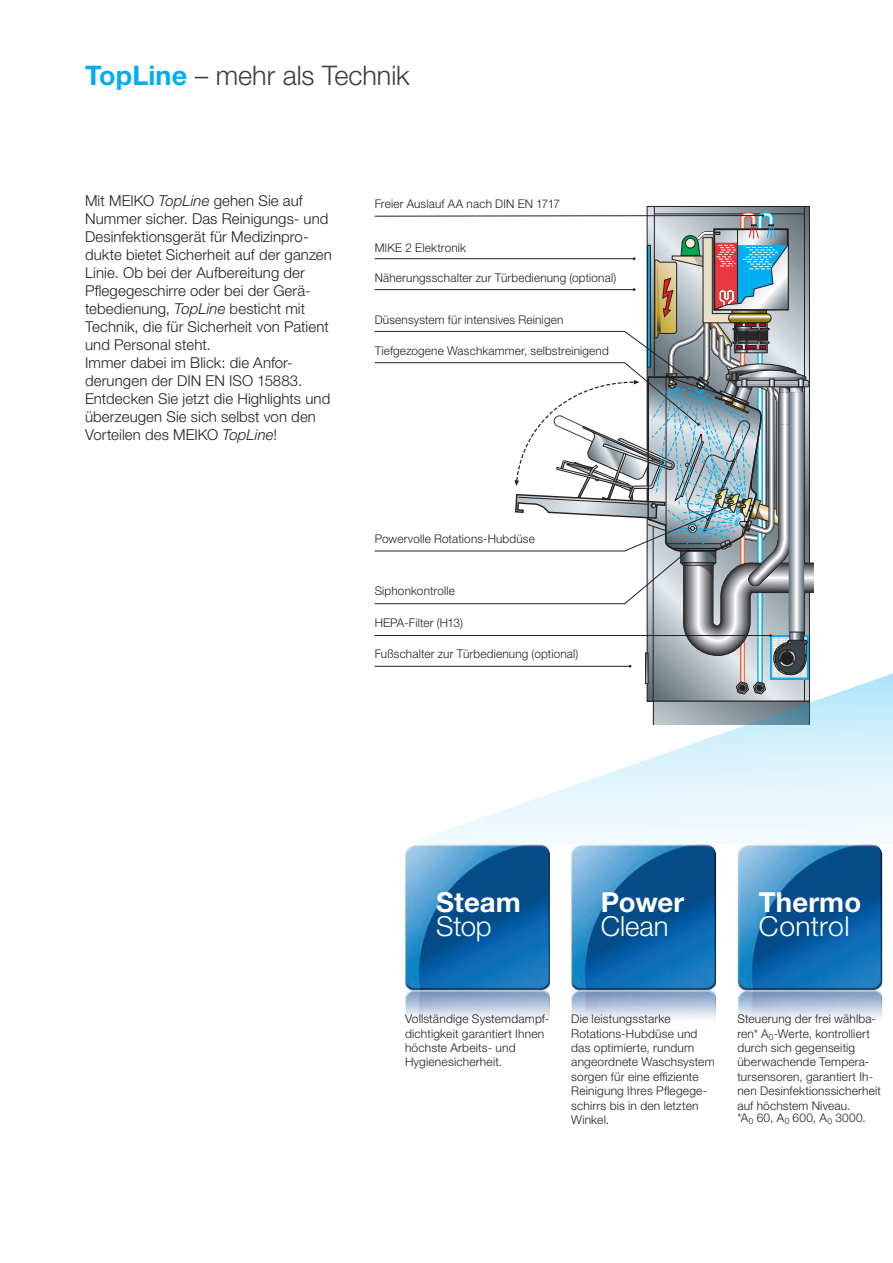
<style>
.page{position:relative;width:893px;height:1263px;background:#fff}
.page>*{position:absolute;margin:0;border:0;box-sizing:border-box;transform-origin:0 0}
.t1{font:700 27.6px "Helvetica Neue LTW1 G";color:#fff}
.t2{font:300 27.6px "Helvetica Neue LTW1 G";letter-spacing:.005em;color:#fff}
.t3{font:300 27px "Helvetica Neue LTW1 G";letter-spacing:-.005em;color:#3e3e3f}
.t4{font:300 15px/18px "Helvetica Neue LTW1 G";letter-spacing:.005em;color:#231f20}
.t5{font:300 12px/14.4px "Helvetica Neue LTW1 G";letter-spacing:.015em;color:#231f20}
.s1{font-weight:700;color:#00aeef}
.s2{font-style:italic}
</style>
<div class="page">
<img style="left:405px;top:844px;width:145px;height:175px">
<img style="left:571px;top:844px;width:145px;height:175px">
<img style="left:738px;top:844px;width:144px;height:175px">
<hr style="left:804px;top:206px;width:1px;height:495px;background:#231f20">
<hr style="left:654px;top:207px;width:1px;height:170px;background:#231f20">
<svg style="left:374px;top:212px;width:436px;height:455px"></svg>
<svg style="left:405px;top:531px;width:488px;height:313px"></svg>
<h2 class="t3" style="left:85px;top:59px;width:326px"><span class="s1">TopLine</span> – mehr als Technik</h2>
<p class="t4" style="left:85px;top:192px;width:248px">Mit MEIKO <span class="s2">TopLine</span> gehen Sie auf Nummer sicher. Das Reinigungs- und Desinfektionsgerät für Medizinpro&shy;dukte bietet Sicherheit auf der ganzen Linie. Ob bei der Aufbereitung der Pflegegeschirre oder bei der Gerä&shy;tebedienung, <span class="s2">TopLine</span> besticht mit Technik, die für Sicherheit von Patient und Personal steht.<br>Immer dabei im Blick: die Anfor&shy;derungen der DIN EN ISO 15883.<br>Entdecken Sie jetzt die Highlights und überzeugen Sie sich selbst von den Vorteilen des MEIKO <span class="s2">TopLine</span>!</p>
<p class="t5" style="left:375px;top:196px;width:187px">Freier Auslauf AA nach DIN EN 1717</p>
<p class="t5" style="left:375px;top:240px;width:93px">MIKE 2 Elektronik</p>
<p class="t5" style="left:375px;top:270px;width:243px">Näherungsschalter zur Türbedienung (optional)</p>
<p class="t5" style="left:375px;top:312px;width:190px">Düsensystem für intensives Reinigen</p>
<p class="t5" style="left:375px;top:343px;width:236px">Tiefgezogene Waschkammer, selbstreinigend</p>
<p class="t5" style="left:375px;top:532px;width:162px">Powervolle Rotations-Hubdüse</p>
<p class="t5" style="left:375px;top:584px;width:82px">Siphonkontrolle</p>
<p class="t5" style="left:375px;top:616px;width:90px">HEPA-Filter (H13)</p>
<p class="t5" style="left:375px;top:647px;width:205px">Fußschalter zur Türbedienung (optional)</p>
<h1 class="t1" style="left:436px;top:885px;width:86px">Steam</h1>
<h1 class="t2" style="left:436px;top:910px;width:57px">Stop</h1>
<h1 class="t1" style="left:601px;top:885px;width:85px">Power</h1>
<h1 class="t2" style="left:601px;top:910px;width:69px">Clean</h1>
<h1 class="t1" style="left:759px;top:885px;width:104px">Thermo</h1>
<h1 class="t2" style="left:759px;top:910px;width:92px">Control</h1>
<p class="t5" style="left:405px;top:1012px;width:144px">Vollständige Systemdampf&shy;dichtigkeit garantiert Ihnen höchste Arbeits- und<br>Hygienesicherheit.</p>
<p class="t5" style="left:571px;top:1012px;width:145px">Die leistungsstarke<br>Rotations-Hubdüse und das optimierte, rundum angeordnete Waschsystem sorgen für eine effiziente<br>Reinigung Ihres Pflegege&shy;schirrs bis in den letzten<br>Winkel.</p>
<p class="t5" style="left:737px;top:1012px;width:145px">Steuerung der frei wählba&shy;ren* A<sub>0</sub>-Werte, kontrolliert durch sich gegenseitig überwachende Tempera&shy;tursensoren, garantiert Ih&shy;nen Desinfektionssicherheit auf höchstem Niveau.</p>
<p class="t5" style="left:737px;top:1110px;width:130px">*A<sub>0</sub> 60, A<sub>0</sub> 600, A<sub>0</sub> 3000.</p>
</div>
